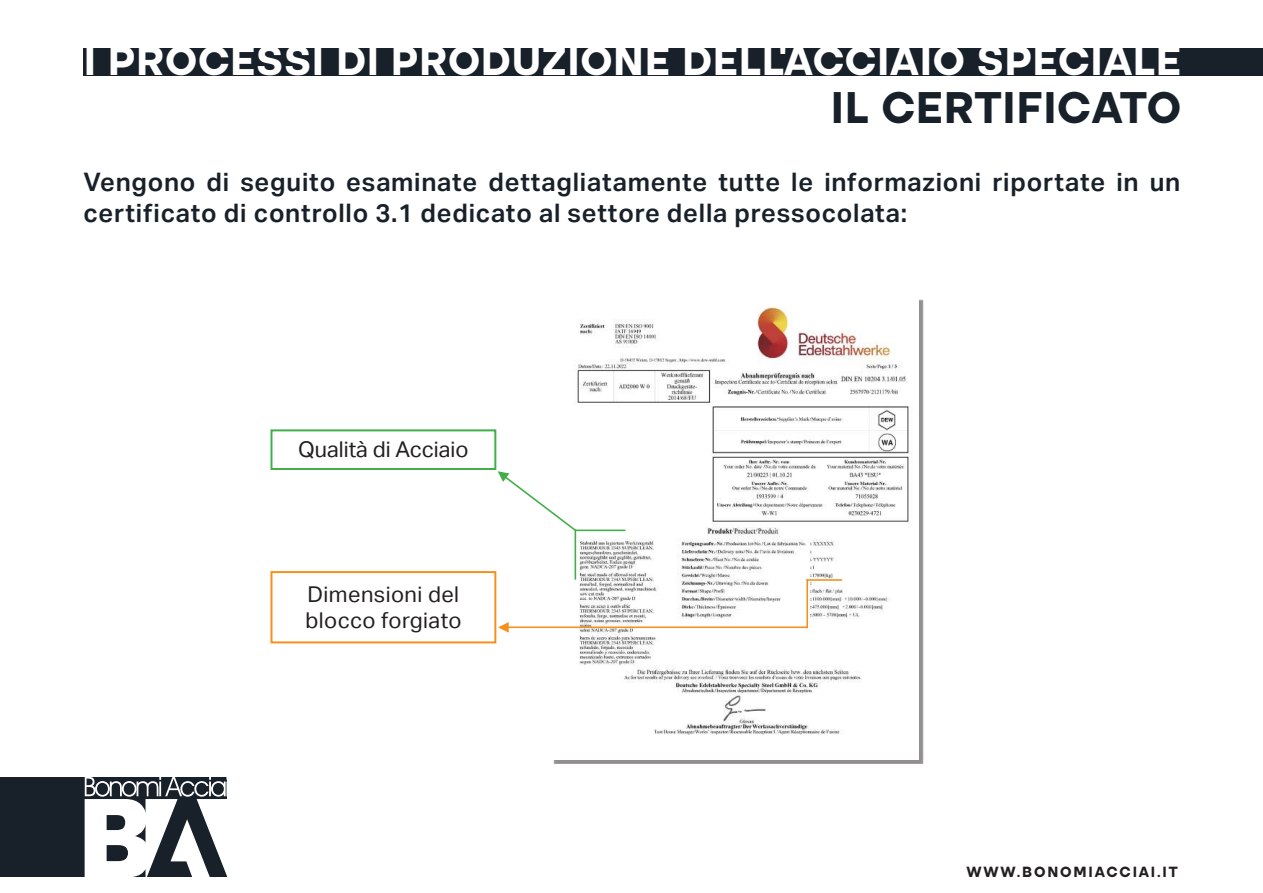
<style>
.page{position:relative;width:1263px;height:893px;background:#fff}
.page>*{position:absolute;margin:0;border:0;box-sizing:border-box;transform-origin:0 0}
.t1{font:700 45px "Altone Trial";letter-spacing:.015em;color:#182029}
.t2{font:700 42px "Altone Trial";letter-spacing:.015em;color:#fff}
.t3{font:600 25.5px/30.6px "Aktiv Grotesk";letter-spacing:.03em;color:#182029}
.t4{font:21.75px/26.1px "Aktiv Grotesk";letter-spacing:.015em;color:#231f20}
.t5{font:700 15px "Altone Trial";letter-spacing:.12em;color:#231f20}
</style>
<div class="page">
<div style="left:83px;top:48px;width:1180px;height:27px;background:#182029"></div>
<div style="left:553px;top:300px;width:370px;height:464px;background:#231f20;opacity:.5"></div>
<img style="left:550px;top:300px;width:369px;height:459px">
<div style="left:270px;top:429px;width:226px;height:41px;border:2px solid #40ae49"></div>
<div style="left:270px;top:571px;width:226px;height:72px;border:2px solid #f68f1e"></div>
<svg style="left:497px;top:470px;width:81px;height:63px"></svg>
<hr style="left:575px;top:530px;width:1px;height:50px;background:#40ae49">
<hr style="left:806px;top:579px;width:2px;height:48px;background:#f68f1e">
<hr style="left:575px;top:530px;width:50px;height:1px;background:#40ae49">
<hr style="left:806px;top:579px;width:36px;height:2px;background:#f68f1e">
<svg style="left:498px;top:622px;width:11px;height:11px"></svg>
<hr style="left:505px;top:626px;width:303px;height:2px;background:#f68f1e">
<div style="left:0;top:777px;width:227px;height:100px;background:#182029"></div>
<svg style="left:85px;top:777px;width:142px;height:100px"></svg>
<h2 class="t2" style="left:84px;top:42px;width:1099px">I PROCESSI DI PRODUZIONE DELL’ACCIAIO SPECIALE</h2>
<h1 class="t1" style="left:831px;top:88px;width:352px">IL CERTIFICATO</h1>
<p class="t3" style="left:83px;top:167px;width:1098px">Vengono di seguito esaminate dettagliatamente tutte le informazioni riportate in un certificato di controllo 3.1 dedicato al settore della pressocolata:</p>
<p class="t4" style="left:298px;top:437px;width:172px">Qualità di Acciaio</p>
<p class="t4" style="left:305px;top:581px;width:158px">Dimensioni del blocco forgiato</p>
<p class="t5" style="left:966px;top:865px;width:213px">WWW.BONOMIACCIAI.IT</p>
</div>
